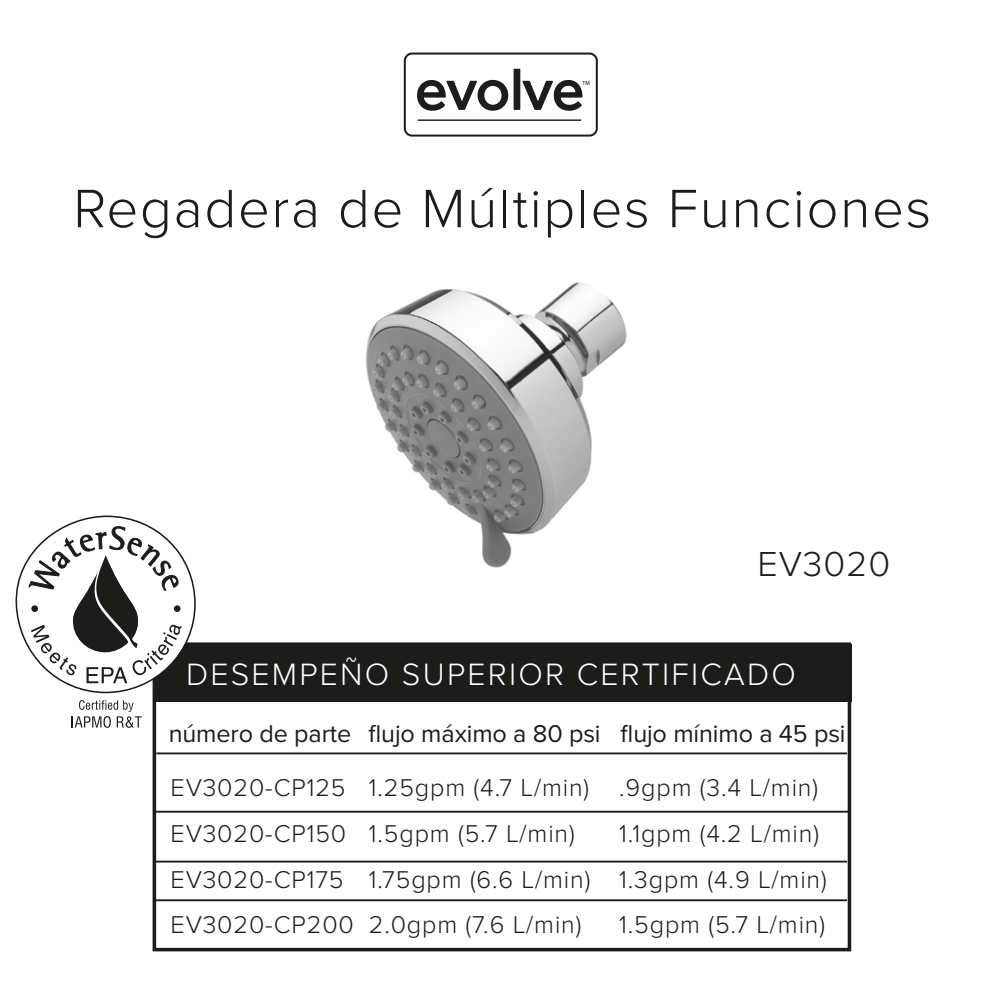
<style>
.page{position:relative;width:1008px;height:1008px;background:#fff}
.page>*{position:absolute;margin:0;border:0;box-sizing:border-box;transform-origin:0 0}
.t1{font:59.6px "Effra";letter-spacing:-.01em;color:#1c1c1a}
.t2{font:300 56px "Proxima Nova";letter-spacing:.03em;color:#1c1c1a}
.t3{font:300 36px "Proxima Nova";letter-spacing:.03em;color:#1c1c1a}
.t4{font:300 32px "Proxima Nova";letter-spacing:.07em;color:#fff}
.t5{font:300 25.2px/45.6px "Proxima Nova";letter-spacing:.035em;color:#1c1c1a}
.t6{font:25.2px "Proxima Nova";letter-spacing:-.005em;color:#1c1c1a}
.t7{font:300 17.6px "Proxima Nova";color:#1c1c1a}
</style>
<div class="page">
<div style="left:154px;top:645px;width:697px;height:57px;background:#1c1c1a"></div>
<div style="left:153px;top:642px;width:698px;height:309px;border:4px solid #1c1c1a"></div>
<hr style="left:156px;top:752px;width:691px;height:2px;background:#1c1c1a">
<hr style="left:155px;top:861px;width:692px;height:2px;background:#1c1c1a">
<hr style="left:155px;top:899px;width:692px;height:2px;background:#1c1c1a">
<hr style="left:156px;top:811px;width:692px;height:2px;background:#1c1c1a">
<svg style="left:15px;top:515px;width:182px;height:179px"></svg>
<svg style="left:72px;top:700px;width:70px;height:28px"></svg>
<img style="left:365px;top:282px;width:262px;height:286px">
<div style="left:404px;top:53px;width:194px;height:84px;border:2px solid #1c1c1a;border-radius:7px"></div>
<hr style="left:418px;top:119px;width:163px;height:2px;background:#1c1c1a">
<svg style="left:417px;top:79px;width:92px;height:32px"></svg>
<div style="left:514px;top:69px;width:6px;height:41px;border:1px solid #1c1c1a"></div>
<svg style="left:522px;top:80px;width:61px;height:31px"></svg>
<h1 class="t1" style="left:415px;top:55px;width:170px">evolve</h1>
<p class="t7" style="left:582px;top:74px;width:10px">™</p>
<h2 class="t2" style="left:73px;top:167px;width:860px">Regadera de Múltiples Funciones</h2>
<h3 class="t3" style="left:757px;top:537px;width:135px">EV3020</h3>
<p class="t4" style="left:186px;top:650px;width:611px">DESEMPEÑO SUPERIOR CERTIFICADO</p>
<p class="t6" style="left:169px;top:719px;width:678px">número de parte flujo máximo a 80 psi flujo mínimo a 45 psi</p>
<p class="t5" style="left:171px;top:764px;width:649px">EV3020-CP125 1.25gpm (4.7 L/min) .9gpm (3.4 L/min)<br>EV3020-CP150 1.5gpm (5.7 L/min)</p>
<p class="t5" style="left:171px;top:810px;width:658px;text-indent:449px">1.1gpm (4.2 L/min)<br>EV3020-CP175 1.75gpm (6.6 L/min) 1.3gpm (4.9 L/min)<br>EV3020-CP200 2.0gpm (7.6 L/min)</p>
<p class="t5" style="left:619px;top:901px;width:207px">1.5gpm (5.7 L/min)</p>
</div>
